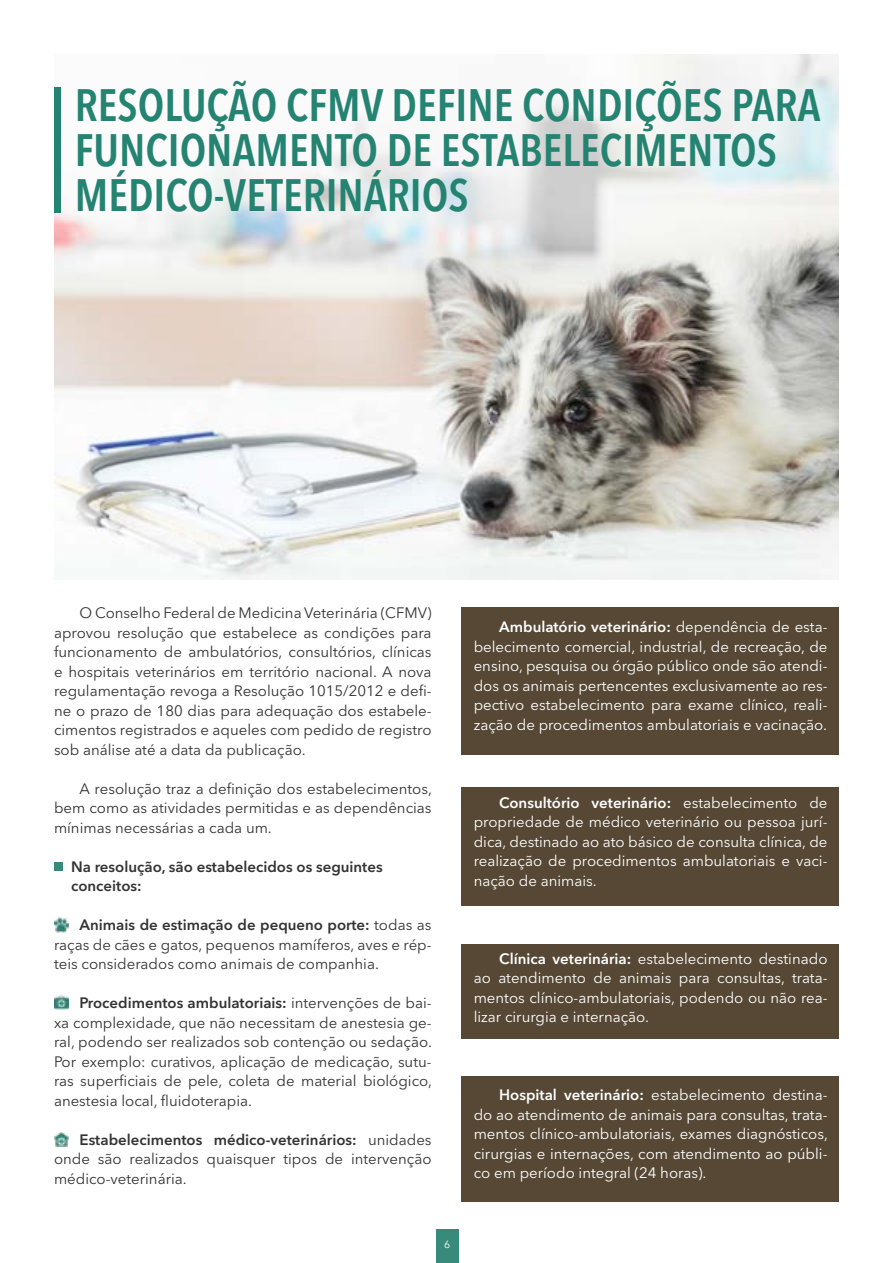
<style>
.page{position:relative;width:893px;height:1263px;background:#fff}
.page>*{position:absolute;margin:0;border:0;box-sizing:border-box;transform-origin:0 0}
.t1{font:600 condensed 45px/45px "Avenir Next LT Pro";color:#248371}
.t2{font:15px/19.5px "Avenir Next LT Pro";color:#333;text-align:justify}
.t3{font:15px/19.5px "Avenir Next LT Pro";color:#fff;text-align:justify}
.t4{font:600 15px/19.5px "Avenir Next LT Pro";color:#333}
.t5{font:10.5px "Avenir Next LT Pro";color:#fff}
.s1{font-weight:600}
</style>
<div class="page">
<div style="left:461px;top:608px;width:378px;height:147px;background:#564834"></div>
<div style="left:461px;top:787px;width:378px;height:119px;background:#564834"></div>
<div style="left:461px;top:944px;width:378px;height:95px;background:#564834"></div>
<div style="left:461px;top:1076px;width:378px;height:125px;background:#564834"></div>
<div style="left:436px;top:1229px;width:22px;height:34px;background:#388a7a"></div>
<img style="left:54px;top:54px;width:785px;height:526px">
<div style="left:54px;top:87px;width:7px;height:126px;background:#248371"></div>
<div style="left:55px;top:862px;width:8px;height:8px;background:#388a7a"></div>
<img style="left:54px;top:917px;width:15px;height:15px">
<img style="left:54px;top:995px;width:15px;height:15px">
<img style="left:54px;top:1132px;width:15px;height:15px">
<h1 class="t1" style="left:75px;top:83px;width:747px">RESOLUÇÃO CFMV DEFINE CONDIÇÕES PARA<br>FUNCIONAMENTO DE ESTABELECIMENTOS<br>MÉDICO-VETERINÁRIOS</h1>
<p class="t2" style="left:54px;top:603px;width:379px;text-indent:26px">O Conselho Federal de Medicina Veterinária (CFMV) aprovou resolução que estabelece as condições para funcionamento de ambulatórios, consultórios, clínicas e hospitais veterinários em território nacional. A nova regulamentação revoga a Resolução 1015/2012 e defi&shy;ne o prazo de 180 dias para adequação dos estabele&shy;cimentos registrados e aqueles com pedido de registro sob análise até a data da publicação.</p>
<p class="t2" style="left:54px;top:778px;width:379px;text-indent:26px">A resolução traz a definição dos estabelecimentos, bem como as atividades permitidas e as dependências mínimas necessárias a cada um.</p>
<p class="t4" style="left:71px;top:856px;width:313px">Na resolução, são estabelecidos os seguintes conceitos:</p>
<p class="t2" style="left:54px;top:915px;width:379px;text-indent:26px"><span class="s1">Animais de estimação de pequeno porte:</span> todas as raças de cães e gatos, pequenos mamíferos, aves e rép&shy;teis considerados como animais de companhia.</p>
<p class="t2" style="left:54px;top:993px;width:380px;text-indent:26px"><span class="s1">Procedimentos ambulatoriais:</span> intervenções de bai&shy;xa complexidade, que não necessitam de anestesia ge&shy;ral, podendo ser realizados sob contenção ou sedação.<br>Por exemplo: curativos, aplicação de medicação, sutu&shy;ras superficiais de pele, coleta de material biológico, anestesia local, fluidoterapia.</p>
<p class="t2" style="left:54px;top:1129px;width:379px;text-indent:26px"><span class="s1">Estabelecimentos médico-veterinários:</span> unidades onde são realizados quaisquer tipos de intervenção médico-veterinária.</p>
<p class="t5" style="left:444px;top:1238px;width:8px">6</p>
<p class="t3" style="left:474px;top:617px;width:355px;text-indent:26px"><span class="s1">Ambulatório veterinário:</span> dependência de esta&shy;belecimento comercial, industrial, de recreação, de ensino, pesquisa ou órgão público onde são atendi&shy;dos os animais pertencentes exclusivamente ao res&shy;pectivo estabelecimento para exame clínico, reali&shy;zação de procedimentos ambulatoriais e vacinação.</p>
<p class="t3" style="left:474px;top:793px;width:355px;text-indent:26px"><span class="s1">Consultório veterinário:</span> estabelecimento de propriedade de médico veterinário ou pessoa jurí&shy;dica, destinado ao ato básico de consulta clínica, de realização de procedimentos ambulatoriais e vaci&shy;nação de animais.</p>
<p class="t3" style="left:474px;top:949px;width:355px;text-indent:26px"><span class="s1">Clínica veterinária:</span> estabelecimento destinado ao atendimento de animais para consultas, trata&shy;mentos clínico-ambulatoriais, podendo ou não rea&shy;lizar cirurgia e internação.</p>
<p class="t3" style="left:474px;top:1085px;width:356px;text-indent:26px"><span class="s1">Hospital veterinário:</span> estabelecimento destina&shy;do ao atendimento de animais para consultas, trata&shy;mentos clínico-ambulatoriais, exames diagnósticos, cirurgias e internações, com atendimento ao públi&shy;co em período integral (24 horas).</p>
</div>
